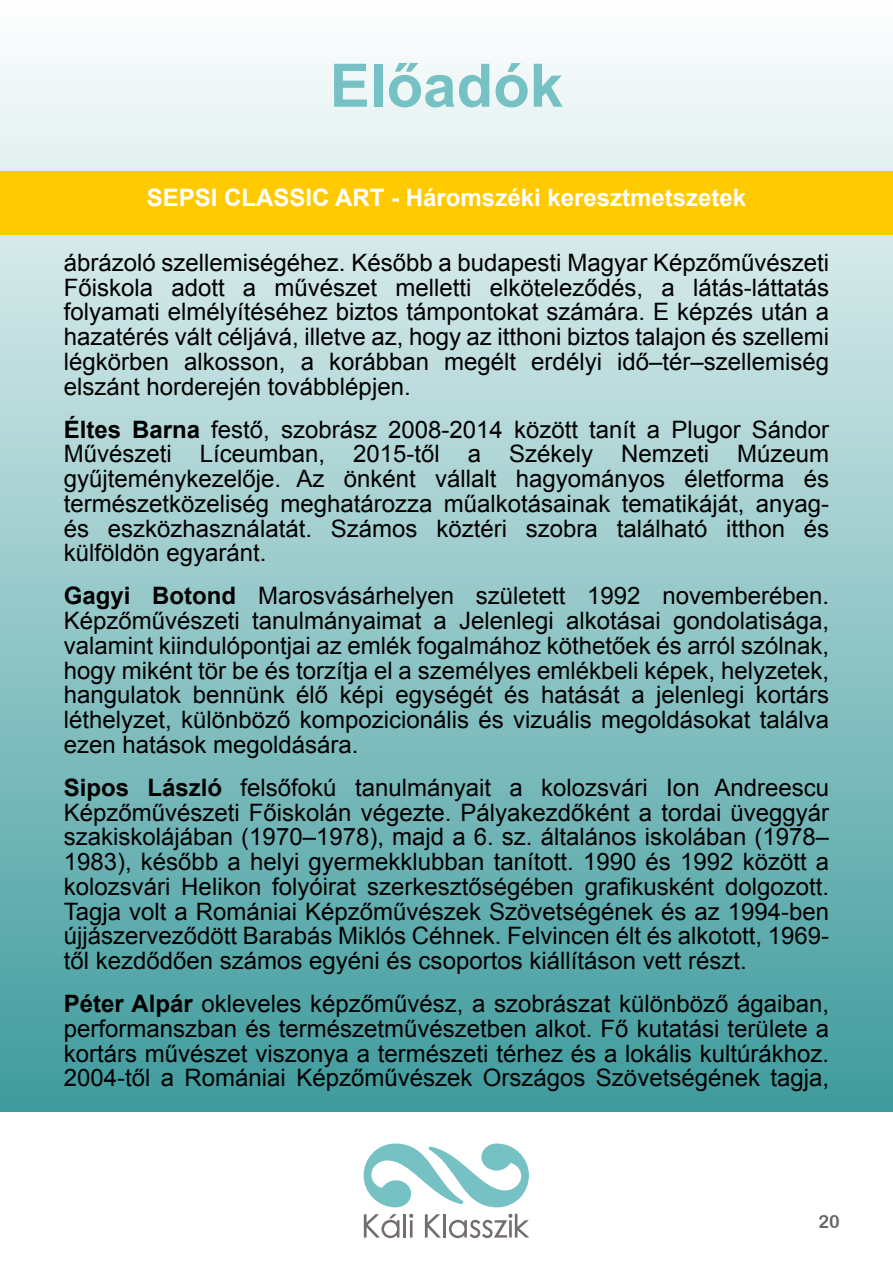
<style>
.page{position:relative;width:893px;height:1263px;background:#fff}
.page>*{position:absolute;margin:0;border:0;box-sizing:border-box;transform-origin:0 0}
.t1{font:700 60px "Arial";color:#76c1c3}
.t2{font:24px/24.8px "Arial";color:#000;text-align:justify}
.t3{font:700 24px "Arial";color:#fff}
.t4{font:18px "Arial Rounded MT Bold";color:#656565}
.s1{font-weight:700}
</style>
<div class="page">
<div style="left:0;top:0;width:893px;height:1111px;background:linear-gradient(to bottom,#fff,#3f9b9d)"></div>
<svg style="left:364px;top:1143px;width:165px;height:64px"></svg>
<svg style="left:364px;top:1214px;width:35px;height:24px"></svg>
<hr style="left:404px;top:1214px;width:2px;height:23px;background:#736d6f">
<svg style="left:409px;top:1214px;width:4px;height:23px"></svg>
<svg style="left:425px;top:1214px;width:16px;height:23px"></svg>
<hr style="left:443px;top:1214px;width:3px;height:23px;background:#736d6f">
<svg style="left:449px;top:1214px;width:80px;height:24px"></svg>
<div style="left:0;top:171px;width:893px;height:64px;background:#ffca00"></div>
<h1 class="t1" style="left:330px;top:63px;width:235px">Előadók</h1>
<p class="t3" style="left:147px;top:188px;width:601px">SEPSI CLASSIC ART - Háromszéki keresztmetszetek</p>
<p class="t2" style="left:64px;top:252px;width:767px">ábrázoló szellemiségéhez. Később a budapesti Magyar Képzőművészeti Főiskola adott a művészet melletti elköteleződés, a látás-láttatás folyamati elmélyítéséhez biztos támpontokat számára. E képzés után a hazatérés vált céljává, illetve az, hogy az itthoni biztos talajon és szellemi légkörben alkosson, a korábban megélt erdélyi idő–tér–szellemiség elszánt horderején továbblépjen.</p>
<p class="t2" style="left:64px;top:419px;width:767px"><span class="s1">Éltes Barna</span> festő, szobrász 2008-2014 között tanít a Plugor Sándor Művészeti Líceumban, 2015-től a Székely Nemzeti Múzeum gyűjteménykezelője. Az önként vállalt hagyományos életforma és természetközeliség meghatározza műalkotásainak tematikáját, anyag&shy;és eszközhasználatát. Számos köztéri szobra található itthon és külföldön egyaránt.</p>
<p class="t2" style="left:64px;top:586px;width:767px"><span class="s1">Gagyi Botond</span> Marosvásárhelyen született 1992 novemberében.<br>Képzőművészeti tanulmányaimat a Jelenlegi alkotásai gondolatisága, valamint kiindulópontjai az emlék fogalmához köthetőek és arról szólnak, hogy miként tör be és torzítja el a személyes emlékbeli képek, helyzetek, hangulatok bennünk élő képi egységét és hatását a jelenlegi kortárs léthelyzet, különböző kompozicionális és vizuális megoldásokat találva ezen hatások megoldására.</p>
<p class="t2" style="left:64px;top:777px;width:767px"><span class="s1">Sipos László</span> felsőfokú tanulmányait a kolozsvári Ion Andreescu Képzőművészeti Főiskolán végezte. Pályakezdőként a tordai üveggyár szakiskolájában (1970–1978), majd a 6. sz. általános iskolában (1978– 1983), később a helyi gyermekklubban tanított. 1990 és 1992 között a kolozsvári Helikon folyóirat szerkesztőségében grafikusként dolgozott.<br>Tagja volt a Romániai Képzőművészek Szövetségének és az 1994-ben újjászerveződött Barabás Miklós Céhnek. Felvincen élt és alkotott, 1969- től kezdődően számos egyéni és csoportos kiállításon vett részt.</p>
<p class="t2" style="left:64px;top:993px;width:767px"><span class="s1">Péter Alpár</span> okleveles képzőművész, a szobrászat különböző ágaiban, performanszban és természetművészetben alkot. Fő kutatási területe a kortárs művészet viszonya a természeti térhez és a lokális kultúrákhoz.<br>2004-től a Romániai Képzőművészek Országos Szövetségének tagja,</p>
<p class="t4" style="left:818px;top:1215px;width:23px">20</p>
</div>
